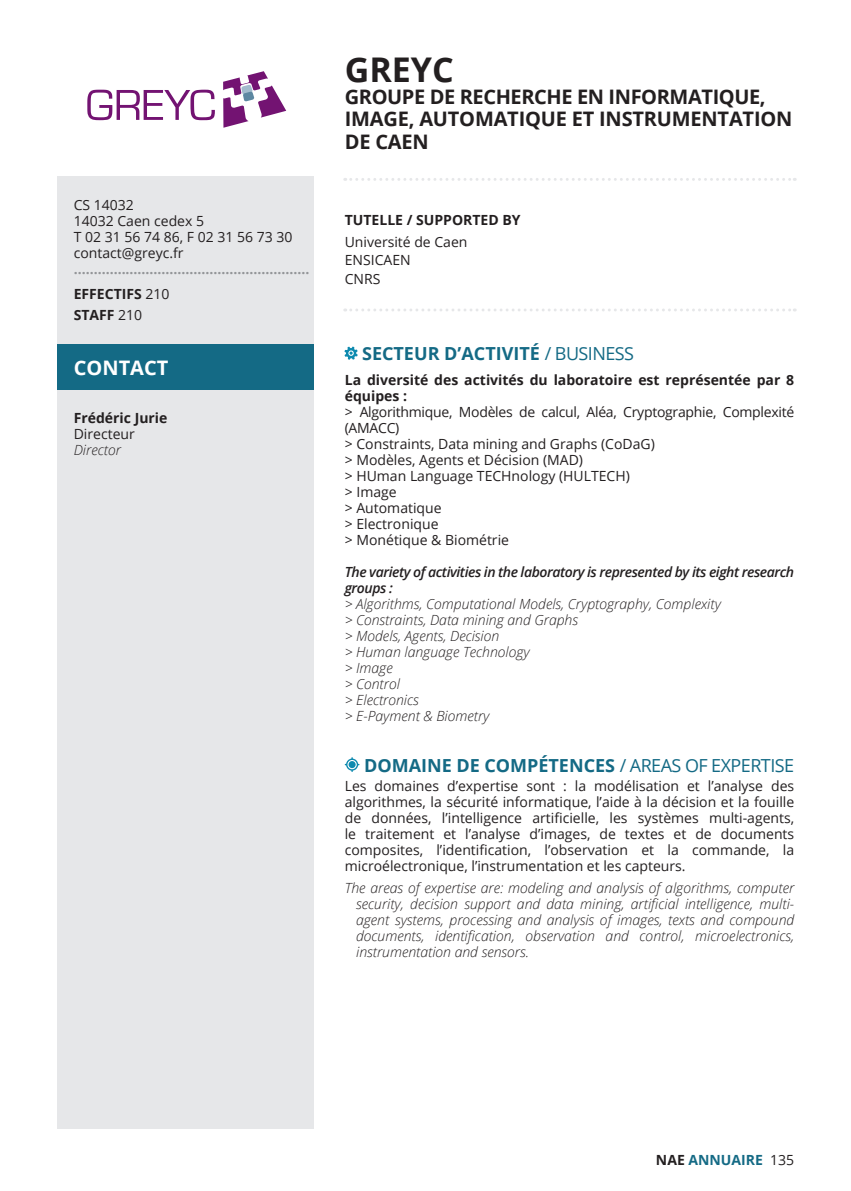
<style>
.page{position:relative;width:851px;height:1191px;background:#fff}
.page>*{position:absolute;margin:0;border:0;box-sizing:border-box;transform-origin:0 0}
.t1{font:700 34px "Open Sans";color:#231f20}
.t2{font:700 20px/22px "Open Sans";letter-spacing:-.01em;color:#231f20}
.t3{font:700 20px "Open Sans";color:#fff}
.t4{font:700 18px "Open Sans";color:#146a85}
.t5{font:14px/16px "Open Sans";color:#231f20}
.t6{font:italic 300 14px/16px "Open Sans";color:#231f20}
.t7{font:700 14px/16px "Open Sans";color:#231f20}
.t8{font:italic 600 14px/16px "Open Sans";letter-spacing:-.03em;color:#231f20}
.t9{font:700 14px/24.6px "Open Sans";color:#939598}
.t10{font:700 14px "Open Sans";color:#146a85}
.s1{color:#231f20}
.s2{font-weight:400;color:#231f20}
.s3{font-weight:400}
</style>
<div class="page">
<div style="left:57px;top:177px;width:256px;height:951px;background:#e6e7e9"></div>
<svg style="left:345px;top:178px;width:450px;height:3px"></svg>
<svg style="left:345px;top:346px;width:12px;height:14px"></svg>
<svg style="left:345px;top:757px;width:14px;height:15px"></svg>
<div style="left:57px;top:344px;width:256px;height:46px;background:#146a85"></div>
<svg style="left:87px;top:90px;width:128px;height:30px"></svg>
<svg style="left:223px;top:71px;width:63px;height:57px"></svg>
<svg style="left:345px;top:308px;width:450px;height:3px"></svg>
<p class="t5" style="left:74px;top:196px;width:220px">CS 14032<br>14032 Caen cedex 5<br>T 02 31 56 74 86, F 02 31 56 73 30 contact@greyc.fr</p>
<p class="t9" style="left:74px;top:258px;width:237px">...........................................................<br><span class="s1">EFFECTIFS</span> <span class="s2">210</span></p>
<p class="t7" style="left:74px;top:308px;width:70px">STAFF <span class="s3">210</span></p>
<h2 class="t3" style="left:74px;top:359px;width:96px">CONTACT</h2>
<p class="t7" style="left:74px;top:411px;width:95px">Frédéric Jurie</p>
<p class="t5" style="left:74px;top:427px;width:63px">Directeur</p>
<p class="t6" style="left:74px;top:443px;width:49px">Director</p>
<h1 class="t1" style="left:345px;top:56px;width:110px">GREYC</h1>
<h2 class="t2" style="left:345px;top:88px;width:449px">GROUPE DE RECHERCHE EN INFORMATIQUE,<br>IMAGE, AUTOMATIQUE ET INSTRUMENTATION<br>DE CAEN</h2>
<p class="t7" style="left:345px;top:214px;width:177px">TUTELLE / SUPPORTED BY</p>
<p class="t5" style="left:345px;top:235px;width:124px;line-height:17.6px">Université de Caen<br>ENSICAEN</p>
<p class="t5" style="left:345px;top:273px;width:37px">CNRS</p>
<p class="t4" style="left:362px;top:347px;width:273px">SECTEUR D’ACTIVITÉ <span class="s3">/ BUSINESS</span></p>
<p class="t7" style="left:345px;top:373px;width:451px">La diversité des activités du laboratoire est représentée par 8 équipes :</p>
<p class="t5" style="left:345px;top:405px;width:451px">&gt; Algorithmique, Modèles de calcul, Aléa, Cryptographie, Complexité (AMACC)<br>&gt; Constraints, Data mining and Graphs (CoDaG)<br>&gt; Modèles, Agents et Décision (MAD)<br>&gt; HUman Language TECHnology (HULTECH)<br>&gt; Image<br>&gt; Automatique<br>&gt; Electronique<br>&gt; Monétique &amp; Biométrie</p>
<p class="t8" style="left:345px;top:563px;width:451px">The variety of activities in the laboratory is represented by its eight research groups :</p>
<p class="t6" style="left:345px;top:597px;width:378px">&gt; Algorithms, Computational Models, Cryptography, Complexity &gt; Constraints, Data mining and Graphs<br>&gt; Models, Agents, Decision<br>&gt; Human language Technology<br>&gt; Image<br>&gt; Control<br>&gt; Electronics<br>&gt; E-Payment &amp; Biometry</p>
<p class="t4" style="left:364px;top:758px;width:431px">DOMAINE DE COMPÉTENCES <span class="s3">/ AREAS OF EXPERTISE</span></p>
<p class="t5" style="left:345px;top:779px;width:451px;text-align:justify">Les domaines d’expertise sont : la modélisation et l’analyse des algorithmes, la sécurité informatique, l’aide à la décision et la fouille de données, l’intelligence artificielle, les systèmes multi-agents, le traitement et l’analyse d’images, de textes et de documents composites, l’identification, l’observation et la commande, la microélectronique, l’instrumentation et les capteurs.</p>
<p class="t6" style="left:356px;top:880px;width:439px;text-align:justify;text-indent:-11px">The areas of expertise are: modeling and analysis of algorithms, computer security, decision support and data mining, artificial intelligence, multi&shy;agent systems, processing and analysis of images, texts and compound documents, identification, observation and control, microelectronics, instrumentation and sensors.</p>
<p class="t10" style="left:656px;top:1154px;width:140px"><span class="s1">NAE</span> ANNUAIRE <span class="s2">135</span></p>
</div>
